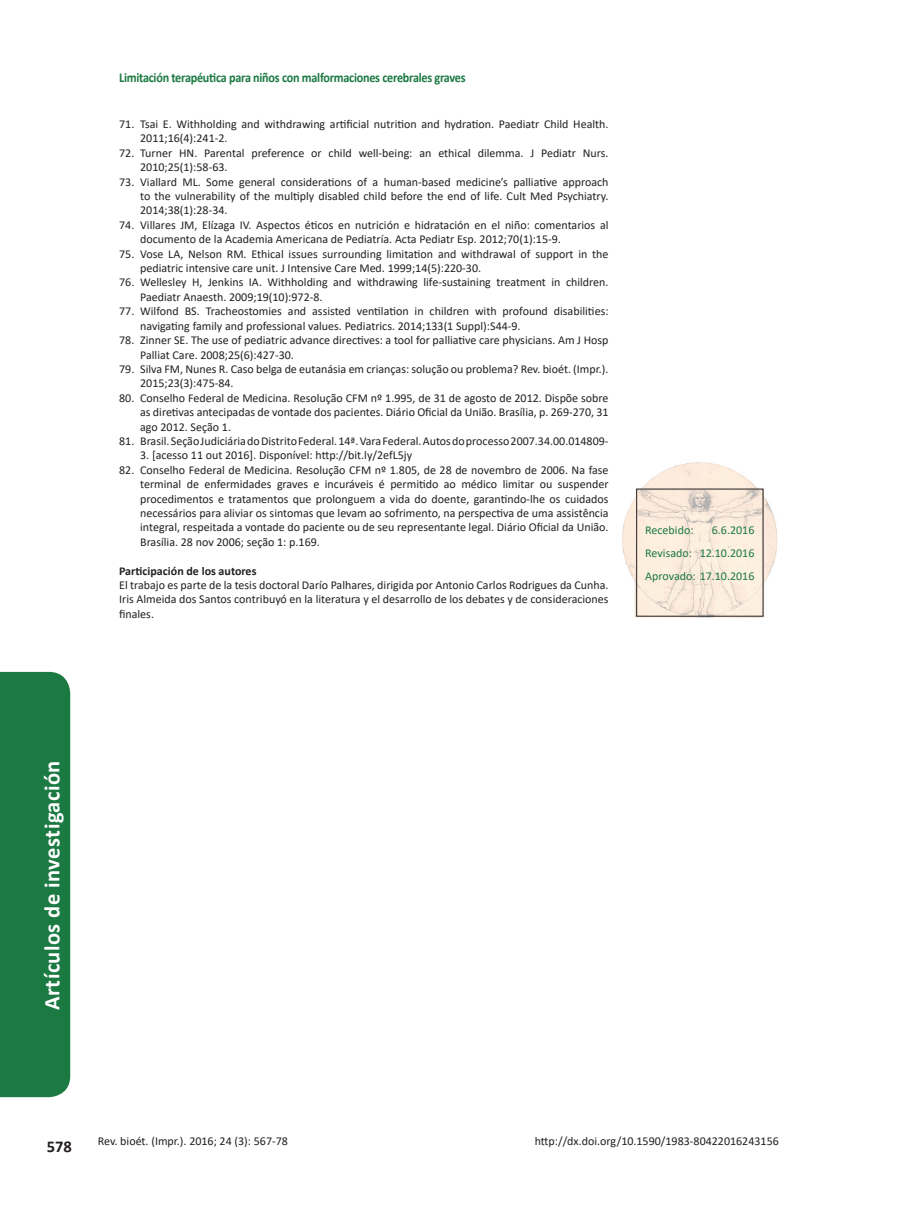
<style>
.page{position:relative;width:915px;height:1212px;background:#fff}
.page>*{position:absolute;margin:0;border:0;box-sizing:border-box;transform-origin:0 0}
.t1{font:700 22.5px "Calibri";letter-spacing:.02em;color:#fff}
.t2{font:700 16.5px "Calibri";color:#231f20}
.t3{font:700 13.5px "Calibri";letter-spacing:-.02em;color:#1b7942;scale:.9 1}
.t4{font:12px/14.4px "Calibri";color:#231f20}
.t5{font:12px/23px "Calibri";color:#1b7942;text-align:justify}
.t6{font:700 12px "Calibri";color:#231f20}
</style>
<div class="page">
<img style="left:622px;top:462px;width:156px;height:155px">
<div style="left:0;top:672px;width:70px;height:425px;background:#1b7942"></div>
<p class="t3" style="left:119px;top:68px;width:386px">Limitación terapéutica para niños con malformaciones cerebrales graves</p>
<p class="t4" style="left:140px;top:117px;width:469px;text-indent:-21px">71. Tsai E. Withholding and withdrawing artificial nutrition and hydration. Paediatr Child Health.<br>2011;16(4):241-2.</p>
<p class="t4" style="left:140px;top:146px;width:469px;text-indent:-21px">72. Turner HN. Parental preference or child well-being: an ethical dilemma. J Pediatr Nurs.<br>2010;25(1):58-63.</p>
<p class="t4" style="left:140px;top:175px;width:469px;text-align:justify;text-indent:-21px">73. Viallard ML. Some general considerations of a human-based medicine’s palliative approach to the vulnerability of the multiply disabled child before the end of life. Cult Med Psychiatry.<br>2014;38(1):28-34.</p>
<p class="t4" style="left:140px;top:218px;width:469px;text-indent:-21px">74. Villares JM, Elízaga IV. Aspectos éticos en nutrición e hidratación en el niño: comentarios al documento de la Academia Americana de Pediatría. Acta Pediatr Esp. 2012;70(1):15-9.</p>
<p class="t4" style="left:140px;top:247px;width:469px;text-indent:-21px">75. Vose LA, Nelson RM. Ethical issues surrounding limitation and withdrawal of support in the pediatric intensive care unit. J Intensive Care Med. 1999;14(5):220-30.</p>
<p class="t4" style="left:140px;top:276px;width:469px;text-indent:-21px">76. Wellesley H, Jenkins IA. Withholding and withdrawing life-sustaining treatment in children.<br>Paediatr Anaesth. 2009;19(10):972-8.</p>
<p class="t4" style="left:140px;top:305px;width:469px;text-indent:-21px">77. Wilfond BS. Tracheostomies and assisted ventilation in children with profound disabilities: navigating family and professional values. Pediatrics. 2014;133(1 Suppl):S44-9.</p>
<p class="t4" style="left:140px;top:333px;width:469px;text-indent:-21px">78. Zinner SE. The use of pediatric advance directives: a tool for palliative care physicians. Am J Hosp<br>Palliat Care. 2008;25(6):427-30.</p>
<p class="t4" style="left:140px;top:362px;width:469px;text-indent:-21px">79. Silva FM, Nunes R. Caso belga de eutanásia em crianças: solução ou problema? Rev. bioét. (Impr.).<br>2015;23(3):475-84.</p>
<p class="t4" style="left:140px;top:391px;width:469px;text-align:justify;text-indent:-21px">80. Conselho Federal de Medicina. Resolução CFM nº 1.995, de 31 de agosto de 2012. Dispõe sobre as diretivas antecipadas de vontade dos pacientes. Diário Oficial da União. Brasília, p. 269-270, 31 ago 2012. Seção 1.</p>
<p class="t4" style="left:119px;top:434px;width:490px">81. Brasil. Seção Judiciária do Distrito Federal. 14ª. Vara Federal. Autos do processo 2007.34.00.014809-</p>
<p class="t4" style="left:140px;top:449px;width:273px">3. [acesso 11 out 2016]. Disponível: http://bit.ly/2efL5jy</p>
<p class="t4" style="left:140px;top:463px;width:469px;text-align:justify;text-indent:-21px">82. Conselho Federal de Medicina. Resolução CFM nº 1.805, de 28 de novembro de 2006. Na fase terminal de enfermidades graves e incuráveis é permitido ao médico limitar ou suspender procedimentos e tratamentos que prolonguem a vida do doente, garantindo-lhe os cuidados necessários para aliviar os sintomas que levam ao sofrimento, na perspectiva de uma assistência integral, respeitada a vontade do paciente ou de seu representante legal. Diário Oficial da União.<br>Brasília. 28 nov 2006; seção 1: p.169.</p>
<p class="t6" style="left:119px;top:562px;width:139px">Participación de los autores</p>
<p class="t4" style="left:119px;top:578px;width:490px;text-align:justify">El trabajo es parte de la tesis doctoral Darío Palhares, dirigida por Antonio Carlos Rodrigues da Cunha.<br>Iris Almeida dos Santos contribuyó en la literatura y el desarrollo de los debates y de consideraciones finales.</p>
<p class="t5" style="left:645px;top:519px;width:50px">Recebido:</p>
<p class="t5" style="left:645px;top:519px;width:111px;text-indent:66px">6.6.2016<br>Revisado: 12.10.2016<br>Aprovado: 17.10.2016</p>
<h1 class="t1" style="left:36px;top:1010px;width:251px;rotate:-90deg">Artículos de investigación</h1>
<h2 class="t2" style="left:47px;top:1135px;width:27px">578</h2>
<p class="t4" style="left:98px;top:1134px;width:191px">Rev. bioét. (Impr.). 2016; 24 (3): 567-78</p>
<p class="t4" style="left:534px;top:1134px;width:245px">http://dx.doi.org/10.1590/1983-80422016243156</p>
</div>
